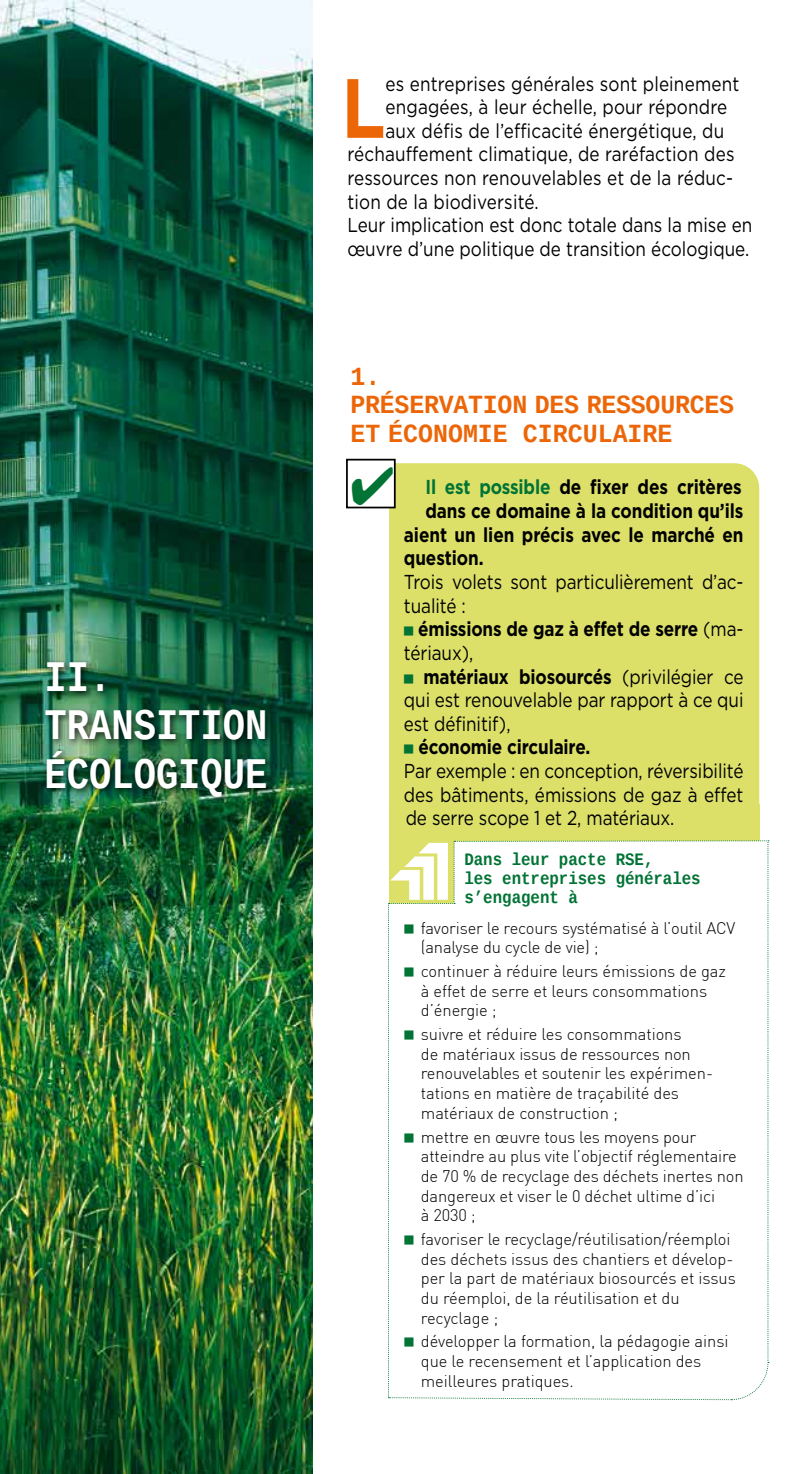
<style>
.page{position:relative;width:794px;height:1474px;background:#fff}
.page>*{position:absolute;margin:0;border:0;box-sizing:border-box;transform-origin:0 0}
.t1{font:700 83.83px "Gotham";color:#ec6608;scale:.85 1}
.t2{font:700 43.75px/48.1px "Liberation Mono";color:#fff;scale:.85 1}
.t3{font:700 26.25px/28.3px "Liberation Mono";letter-spacing:-.01em;color:#ec6608;scale:.95 1}
.t4{font:20.12px/23.6px "Gotham";color:#000;scale:.85 1}
.t5{font:700 20.12px/23.6px "Gotham";letter-spacing:-.005em;color:#000;scale:.85 1}
.t6{font:700 17.5px/18.7px "Liberation Mono";color:#007335;scale:.9 1}
.t7{font:300 16.45px/19.6px "DIN Pro";letter-spacing:-.005em;color:#000}
.s1{color:#007335}
.s2{font-weight:400}
.s3{font-weight:700}
</style>
<div class="page">
<div style="left:389px;top:463px;width:370px;height:377px;background:#dce069"></div>
<img style="left:0;top:0;width:313px;height:1473px">
<div style="left:42px;top:658px;width:233px;height:147px;background:#000;opacity:.75"></div>
<div style="left:347px;top:459px;width:48px;height:48px;background:#fff"></div>
<div style="left:346px;top:459px;width:50px;height:49px;border:2px solid #000"></div>
<svg style="left:388px;top:840px;width:381px;height:560px"></svg>
<h2 class="t2" style="left:45px;top:655px;width:264px">II.<br>TRANSITION<br>ÉCOLOGIQUE</h2>
<h1 class="t1" style="left:341px;top:53px;width:53px">L</h1>
<p class="t4" style="left:385px;top:71px;width:418px">es entreprises générales sont pleinement</p>
<p class="t4" style="left:385px;top:95px;width:403px">engagées, à leur échelle, pour répondre</p>
<p class="t4" style="left:385px;top:118px;width:400px">aux défis de l’efficacité énergétique, du</p>
<p class="t4" style="left:347px;top:142px;width:457px">réchauffement climatique, de raréfaction des</p>
<p class="t4" style="left:347px;top:166px;width:455px">ressources non renouvelables et de la réduc-</p>
<p class="t4" style="left:347px;top:189px;width:227px">tion de la biodiversité.</p>
<p class="t4" style="left:347px;top:213px;width:478px">Leur implication est donc totale dans la mise en</p>
<p class="t4" style="left:347px;top:237px;width:474px">œuvre d’une politique de transition écologique.</p>
<h3 class="t3" style="left:350px;top:363px;width:405px">1.<br>PRÉSERVATION DES RESSOURCES<br>ET ÉCONOMIE CIRCULAIRE</h3>
<p class="t5" style="left:425px;top:475px;width:374px"><span class="s1">Il est possible</span> de fixer des critères</p>
<p class="t5" style="left:425px;top:499px;width:376px">dans ce domaine à la condition qu’ils</p>
<p class="t5" style="left:404px;top:522px;width:401px">aient un lien précis avec le marché en</p>
<p class="t5" style="left:404px;top:546px;width:95px">question.</p>
<p class="t4" style="left:404px;top:569px;width:401px">Trois volets sont particulièrement d’ac&shy;tualité :</p>
<p class="t5" style="left:404px;top:617px;width:401px"><span class="s1">■</span> émissions de gaz à effet de serre <span class="s2">(ma&shy;tériaux),</span></p>
<p class="t4" style="left:404px;top:664px;width:401px;text-align:justify"><span class="s1">■</span> <span class="s3">matériaux biosourcés</span> (privilégier ce qui est renouvelable par rapport à ce qui est définitif),</p>
<p class="t4" style="left:404px;top:735px;width:401px"><span class="s1">■</span> <span class="s3">économie circulaire.<br></span>Par exemple : en conception, réversibilité des bâtiments, émissions de gaz à effet de serre scope 1 et 2, matériaux.</p>
<p class="t6" style="left:464px;top:851px;width:264px">Dans leur pacte RSE,<br>les entreprises générales s’engagent à</p>
<p class="t7" style="left:421px;top:917px;width:316px;text-indent:-17px"><span class="s1">■</span> favoriser le recours systématisé à l’outil ACV (analyse du cycle de vie) ;</p>
<p class="t7" style="left:421px;top:961px;width:307px;text-indent:-17px"><span class="s1">■</span> continuer à réduire leurs émissions de gaz à effet de serre et leurs consommations d’énergie ;</p>
<p class="t7" style="left:421px;top:1024px;width:294px;text-indent:-17px"><span class="s1">■</span> suivre et réduire les consommations<br>de matériaux issus de ressources non renouvelables et soutenir les expérimen&shy;tations en matière de traçabilité des matériaux de construction ;</p>
<p class="t7" style="left:421px;top:1126px;width:324px;text-indent:-17px"><span class="s1">■</span> mettre en œuvre tous les moyens pour atteindre au plus vite l’objectif réglementaire de 70 % de recyclage des déchets inertes non dangereux et viser le 0 déchet ultime d’ici<br>à 2030 ;</p>
<p class="t7" style="left:421px;top:1228px;width:316px;text-indent:-17px"><span class="s1">■</span> favoriser le recyclage/réutilisation/réemploi des déchets issus des chantiers et dévelop&shy;per la part de matériaux biosourcés et issus du réemploi, de la réutilisation et du recyclage ;</p>
<p class="t7" style="left:421px;top:1331px;width:309px;text-indent:-17px"><span class="s1">■</span> développer la formation, la pédagogie ainsi que le recensement et l’application des meilleures pratiques.</p>
</div>
